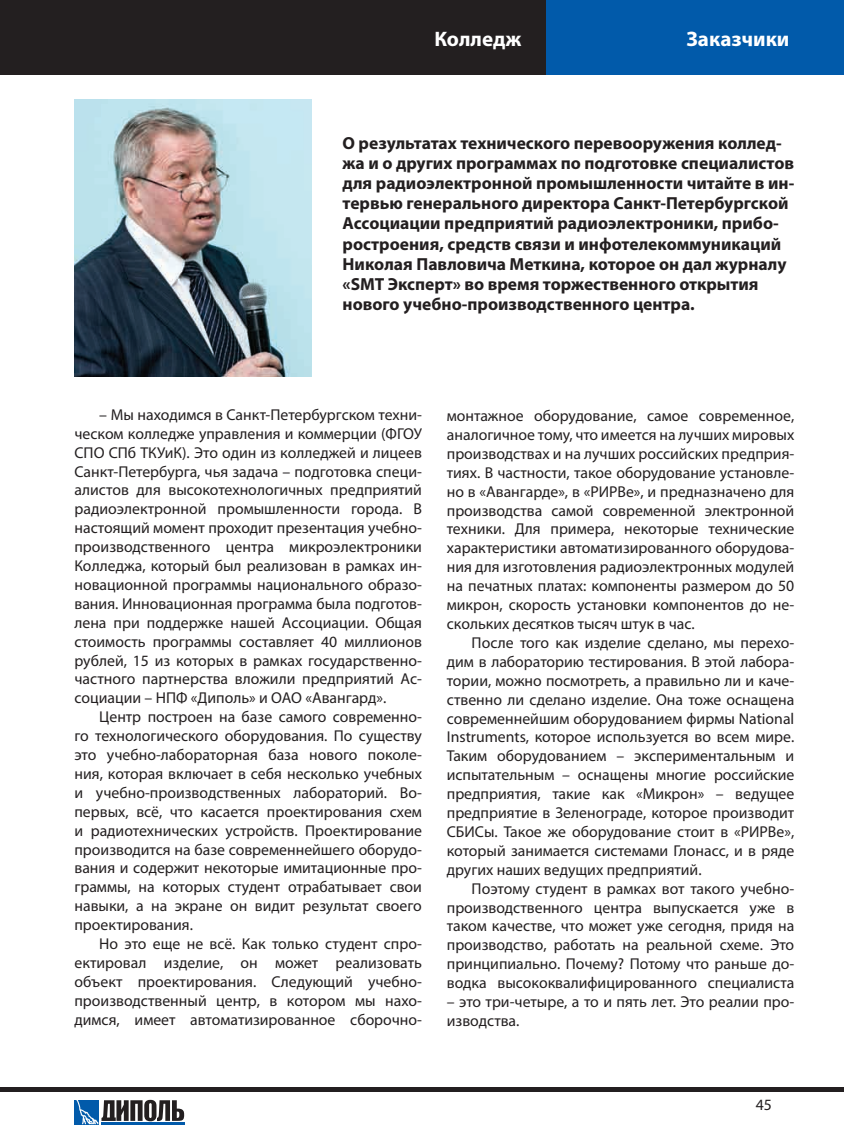
<style>
.page{position:relative;width:844px;height:1141px;background:#fff}
.page>*{position:absolute;margin:0;border:0;box-sizing:border-box;transform-origin:0 0}
.t1{font:700 21px "Myriad Pro";color:#fff}
.t2{font:700 17.5px/20.1px "Myriad Pro";color:#231f20}
.t3{font:15.75px/18.9px "Myriad Pro";color:#231f20;text-align:justify}
</style>
<div class="page">
<div style="left:0;top:0;width:546px;height:74px;background:#231f20"></div>
<div style="left:0;top:1087px;width:843px;height:5px;background:#231f20"></div>
<div style="left:74px;top:1100px;width:25px;height:24px;background:#015aaa"></div>
<svg style="left:76px;top:1100px;width:108px;height:24px"></svg>
<div style="left:546px;top:0;width:297px;height:74px;background:#015aaa"></div>
<img style="left:74px;top:99px;width:237px;height:278px">
<h1 class="t1" style="left:434px;top:25px;width:88px">Колледж</h1>
<h1 class="t1" style="left:686px;top:25px;width:104px">Заказчики</h1>
<p class="t2" style="left:342px;top:132px;width:453px">О результатах технического перевооружения коллед&shy;жа и о других программах по подготовке специалистов для радиоэлектронной промышленности читайте в ин&shy;тервью генерального директора Санкт-Петербургской Ассоциации предприятий радиоэлектроники, прибо&shy;ростроения, средств связи и инфотелекоммуникаций Николая Павловича Меткина, которое он дал журналу «SMT Эксперт» во время торжественного открытия нового учебно-производственного центра.</p>
<p class="t3" style="left:74px;top:405px;width:349px;text-indent:25px">– Мы находимся в Санкт-Петербургском техни&shy;ческом колледже управления и коммерции (ФГОУ СПО СПб ТКУиК). Это один из колледжей и лицеев Санкт-Петербурга, чья задача – подготовка специ&shy;алистов для высокотехнологичных предприятий радиоэлектронной промышленности города. В настоящий момент проходит презентация учебно&shy;производственного центра микроэлектроники Колледжа, который был реализован в рамках ин&shy;новационной программы национального образо&shy;вания. Инновационная программа была подготов&shy;лена при поддержке нашей Ассоциации. Общая стоимость программы составляет 40 миллионов рублей, 15 из которых в рамках государственно&shy;частного партнерства вложили предприятий Ас&shy;социации – НПФ «Диполь» и ОАО «Авангард».</p>
<p class="t3" style="left:74px;top:707px;width:349px;text-indent:25px">Центр построен на базе самого современно&shy;го технологического оборудования. По существу это учебно-лабораторная база нового поколе&shy;ния, которая включает в себя несколько учебных и учебно-производственных лабораторий. Во&shy;первых, всё, что касается проектирования схем и радиотехнических устройств. Проектирование производится на базе современнейшего оборудо&shy;вания и содержит некоторые имитационные про&shy;граммы, на которых студент отрабатывает свои навыки, а на экране он видит результат своего проектирования.</p>
<p class="t3" style="left:74px;top:934px;width:349px;text-indent:25px">Но это еще не всё. Как только студент спро&shy;ектировал изделие, он может реализовать объект проектирования. Следующий учебно&shy;производственный центр, в котором мы нахо&shy;димся, имеет автоматизированное сборочно-</p>
<p class="t3" style="left:446px;top:406px;width:349px">монтажное оборудование, самое современное, аналогичное тому, что имеется на лучших мировых производствах и на лучших российских предприя&shy;тиях. В частности, такое оборудование установле&shy;но в «Авангарде», в «РИРВе», и предназначено для производства самой современной электронной техники. Для примера, некоторые технические характеристики автоматизированного оборудова&shy;ния для изготовления радиоэлектронных модулей на печатных платах: компоненты размером до 50 микрон, скорость установки компонентов до не&shy;скольких десятков тысяч штук в час.</p>
<p class="t3" style="left:446px;top:633px;width:349px;text-indent:25px">После того как изделие сделано, мы перехо&shy;дим в лабораторию тестирования. В этой лабора&shy;тории, можно посмотреть, а правильно ли и каче&shy;ственно ли сделано изделие. Она тоже оснащена современнейшим оборудованием фирмы National Instruments, которое используется во всем мире.<br>Таким оборудованием – экспериментальным и испытательным – оснащены многие российские предприятия, такие как «Микрон» – ведущее предприятие в Зеленограде, которое производит СБИСы. Такое же оборудование стоит в «РИРВе», который занимается системами Глонасс, и в ряде других наших ведущих предприятий.</p>
<p class="t3" style="left:446px;top:879px;width:349px;text-indent:25px">Поэтому студент в рамках вот такого учебно&shy;производственного центра выпускается уже в таком качестве, что может уже сегодня, придя на производство, работать на реальной схеме. Это принципиально. Почему? Потому что раньше до&shy;водка высококвалифицированного специалиста</p>
<p class="t3" style="left:446px;top:992px;width:349px">– это три-четыре, а то и пять лет. Это реалии про&shy;изводства.</p>
<p class="t3" style="left:755px;top:1095px;width:18px">45</p>
</div>
